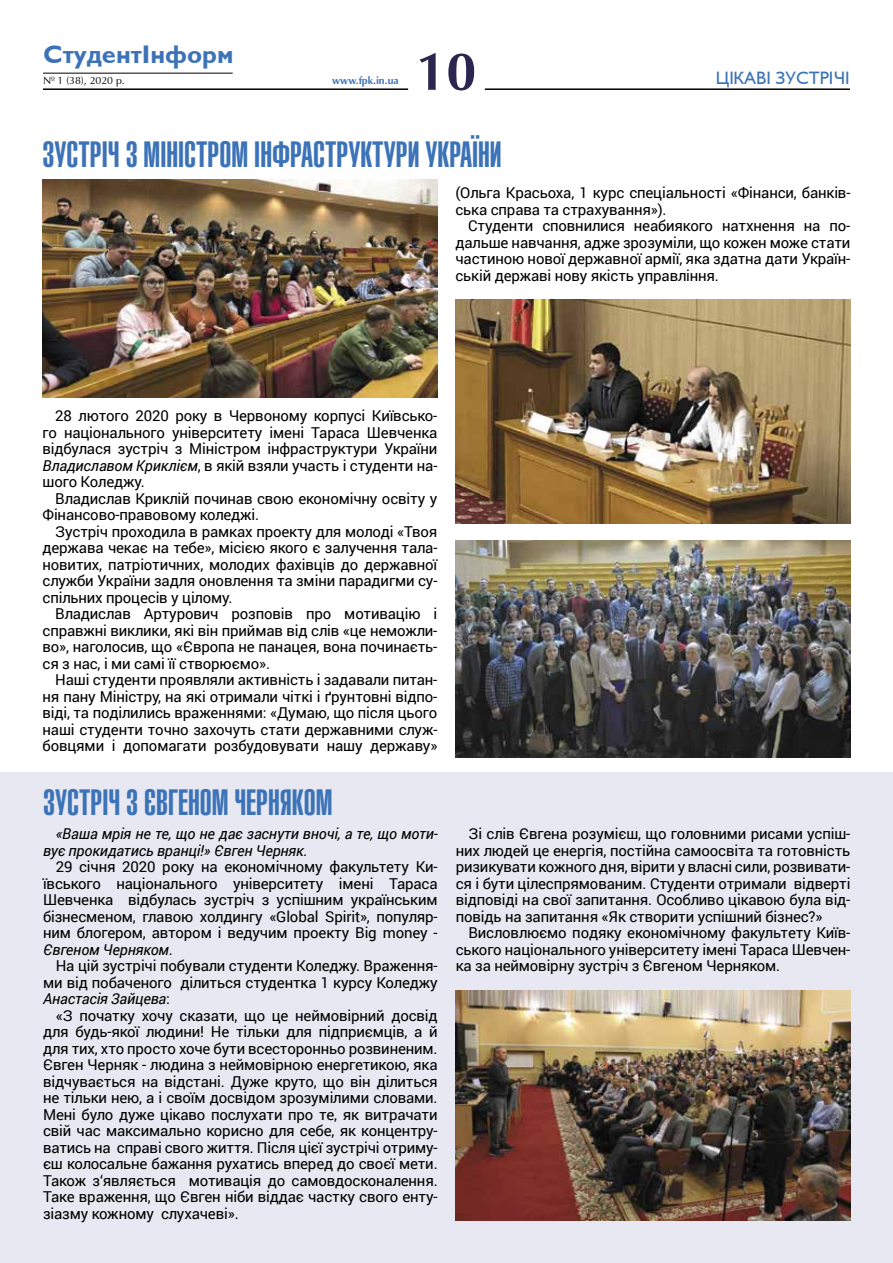
<style>
.page{position:relative;width:893px;height:1263px;background:#fff}
.page>*{position:absolute;margin:0;border:0;box-sizing:border-box;transform-origin:0 0}
.t1{font:700 54px "AG Opus";color:#2b264f}
.t2{font:36px "Helios Ultra Compressed";color:#3c73b8}
.t3{font:700 25.5px "Gals";color:#3c73b8}
.t4{font:18px "Gals";color:#3c73b8}
.t5{font:15px/16.5px "Roboto";letter-spacing:-.01em;color:#000;text-align:justify}
.t6{font:italic 15px/16.5px "Roboto";letter-spacing:-.01em;color:#000}
.t7{font:10.5px "AG Opus";color:#000}
.t8{font:700 10.5px "AG Opus";color:#3c73b8}
.s1{font-family:"AG Opus HR"}
.s2{font-style:italic}
</style>
<div class="page">
<hr style="left:43px;top:88px;width:365px;height:2px;background:#000">
<hr style="left:485px;top:88px;width:365px;height:2px;background:#000">
<hr style="left:43px;top:73px;width:190px;height:1px;background:#000">
<div style="left:0;top:773px;width:893px;height:490px;background:#e7e8f1"></div>
<img style="left:455px;top:540px;width:395px;height:217px">
<img style="left:455px;top:990px;width:395px;height:230px">
<img style="left:43px;top:180px;width:394px;height:217px">
<img style="left:455px;top:299px;width:395px;height:224px">
<h3 class="t3" style="left:43px;top:41px;width:192px">СтудентІнформ</h3>
<p class="t7" style="left:43px;top:75px;width:83px"><span class="s1">№</span> 1 (38), 2020 р.</p>
<p class="t8" style="left:332px;top:75px;width:68px">www.fpk.in.ua</p>
<p class="t4" style="left:716px;top:69px;width:135px">ЦІКАВІ ЗУСТРІЧІ</p>
<h1 class="t1" style="left:416px;top:39px;width:62px">10</h1>
<h2 class="t2" style="left:43px;top:134px;width:461px">ЗУСТРІЧ З МІНІСТРОМ ІНФРАСТРУКТУРИ УКРАЇНИ</h2>
<p class="t5" style="left:455px;top:184px;width:396px">(Ольга Красьоха, 1 курс спеціальності «Фінанси, банків&shy;ська справа та страхування»).</p>
<p class="t5" style="left:455px;top:217px;width:396px;text-indent:13px">Студенти сповнилися неабиякого натхнення на по&shy;дальше навчання, адже зрозуміли, що кожен може стати частиною нової державної армії, яка здатна дати Україн&shy;ській державі нову якість управління.</p>
<p class="t5" style="left:43px;top:407px;width:396px;text-indent:13px">28 лютого 2020 року в Червоному корпусі Київсько&shy;го національного університету імені Тараса Шевченка відбулася зустріч з Міністром інфраструктури України <span class="s2">Владиславом Криклієм</span>, в якій взяли участь і студенти на&shy;шого Коледжу.</p>
<p class="t5" style="left:43px;top:490px;width:396px;text-indent:13px">Владислав Криклій починав свою економічну освіту у<br>Фінансово-правовому коледжі.</p>
<p class="t5" style="left:43px;top:523px;width:396px;text-indent:13px">Зустріч проходила в рамках проекту для молоді «Твоя держава чекає на тебе», місією якого є залучення тала&shy;новитих, патріотичних, молодих фахівців до державної служби України задля оновлення та зміни парадигми су&shy;спільних процесів у цілому.</p>
<p class="t5" style="left:43px;top:605px;width:396px;text-indent:13px">Владислав Артурович розповів про мотивацію і справжні виклики, які він приймав від слів «це неможли&shy;во», наголосив, що «Європа не панацея, вона починаєть&shy;ся з нас, і ми самі її створюємо».</p>
<p class="t5" style="left:43px;top:671px;width:396px;text-indent:13px">Наші студенти проявляли активність і задавали питан&shy;ня пану Міністру, на які отримали чіткі і ґрунтовні відпо&shy;віді, та поділились враженнями: «Думаю, що після цього наші студенти точно захочуть стати державними служ&shy;бовцями і допомагати розбудовувати нашу державу»</p>
<h2 class="t2" style="left:43px;top:781px;width:291px">ЗУСТРІЧ З ЄВГЕНОМ ЧЕРНЯКОМ</h2>
<p class="t6" style="left:43px;top:825px;width:396px;text-indent:13px">«Ваша мрія не те, що не дає заснути вночі, а те, що моти&shy;вує прокидатись вранці!» Євген Черняк.</p>
<p class="t5" style="left:43px;top:858px;width:396px;text-indent:13px">29 січня 2020 року на економічному факультету Ки&shy;ївського національного університету імені Тараса Шевченка відбулась зустріч з успішним українським бізнесменом, главою холдингу «Global Spirit», популяр&shy;ним блогером, автором і ведучим проекту Big money - <span class="s2">Євгеном Черняком</span>.</p>
<p class="t5" style="left:43px;top:957px;width:396px;text-indent:13px">На цій зустрічі побували студенти Коледжу. Враження&shy;ми від побаченого ділиться студентка 1 курсу Коледжу <span class="s2">Анастасія Зайцева</span>:</p>
<p class="t5" style="left:43px;top:1007px;width:396px;text-indent:13px">«З початку хочу сказати, що це неймовірний досвід для будь-якої людини! Не тільки для підприємців, а й для тих, хто просто хоче бути всесторонньо розвиненим.<br>Євген Черняк - людина з неймовірною енергетикою, яка відчувається на відстані. Дуже круто, що він ділиться не тільки нею, а і своїм досвідом зрозумілими словами.<br>Мені було дуже цікаво послухати про те, як витрачати свій час максимально корисно для себе, як концентру&shy;ватись на справі свого життя. Після цієї зустрічі отриму&shy;єш колосальне бажання рухатись вперед до своєї мети.<br>Також з‘являється мотивація до самовдосконалення.<br>Таке враження, що Євген ніби віддає частку свого енту&shy;зіазму кожному слухачеві».</p>
<p class="t5" style="left:456px;top:825px;width:396px;text-indent:13px">Зі слів Євгена розумієш, що головними рисами успіш&shy;них людей це енергія, постійна самоосвіта та готовність ризикувати кожного дня, вірити у власні сили, розвивати&shy;ся і бути цілеспрямованим. Студенти отримали відверті відповіді на свої запитання. Особливо цікавою була від&shy;повідь на запитання «Як створити успішний бізнес?»</p>
<p class="t5" style="left:456px;top:924px;width:396px;text-indent:13px">Висловлюємо подяку економічному факультету Київ&shy;ського національного університету імені Тараса Шевчен&shy;ка за неймовірну зустріч з Євгеном Черняком.</p>
</div>
